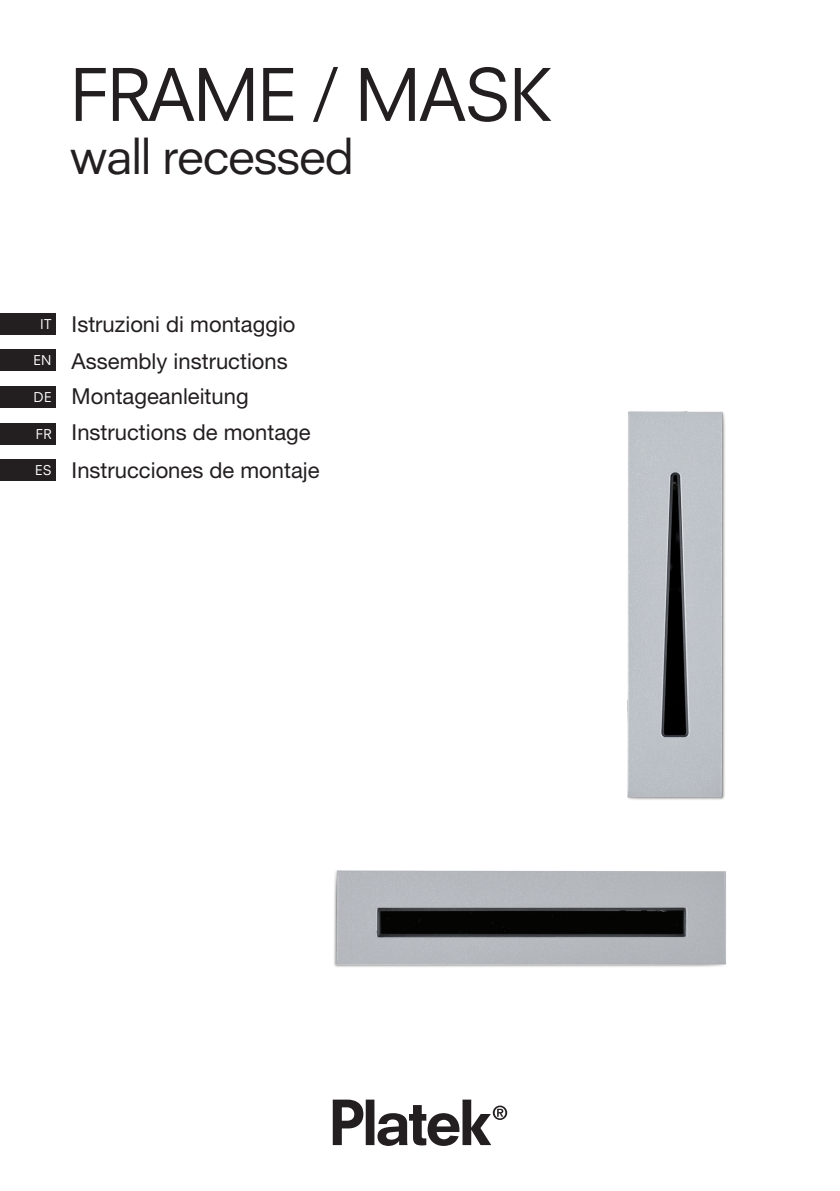
<style>
.page{position:relative;width:840px;height:1191px;background:#fff}
.page>*{position:absolute;margin:0;border:0;box-sizing:border-box;transform-origin:0 0}
.t1{font:70.4px "Neuzeit SLT Std";letter-spacing:-.03em;color:#231f20}
.t2{font:48.4px "Neuzeit SLT Std";letter-spacing:-.03em;color:#231f20}
.t3{font:22px/36.6px "Helvetica Neue LT Std";color:#231f20}
.t4{font:13.2px "Neuzeit SLT Std";letter-spacing:.03em;color:#fff}
</style>
<div class="page">
<svg style="left:332px;top:1099px;width:175px;height:47px"></svg>
<img style="left:334px;top:870px;width:392px;height:97px">
<img style="left:627px;top:411px;width:98px;height:389px">
<div style="left:0;top:313px;width:56px;height:21px;background:#231f20"></div>
<div style="left:0;top:350px;width:56px;height:21px;background:#231f20"></div>
<div style="left:0;top:386px;width:56px;height:21px;background:#231f20"></div>
<div style="left:0;top:423px;width:56px;height:21px;background:#231f20"></div>
<div style="left:0;top:460px;width:56px;height:21px;background:#231f20"></div>
<p class="t1" style="left:70px;top:52px;width:483px">FRAME / MASK</p>
<p class="t2" style="left:70px;top:126px;width:285px">wall recessed</p>
<p class="t4" style="left:40px;top:316px;width:13px">IT</p>
<p class="t4" style="left:33px;top:352px;width:19px">EN</p>
<p class="t4" style="left:33px;top:389px;width:20px">DE</p>
<p class="t4" style="left:36px;top:426px;width:17px">FR</p>
<p class="t4" style="left:35px;top:462px;width:18px">ES</p>
<p class="t3" style="left:72px;top:305px;width:249px">Istruzioni di montaggio<br>Assembly instructions<br>Montageanleitung<br>Instructions de montage<br>Instrucciones de montaje</p>
</div>
